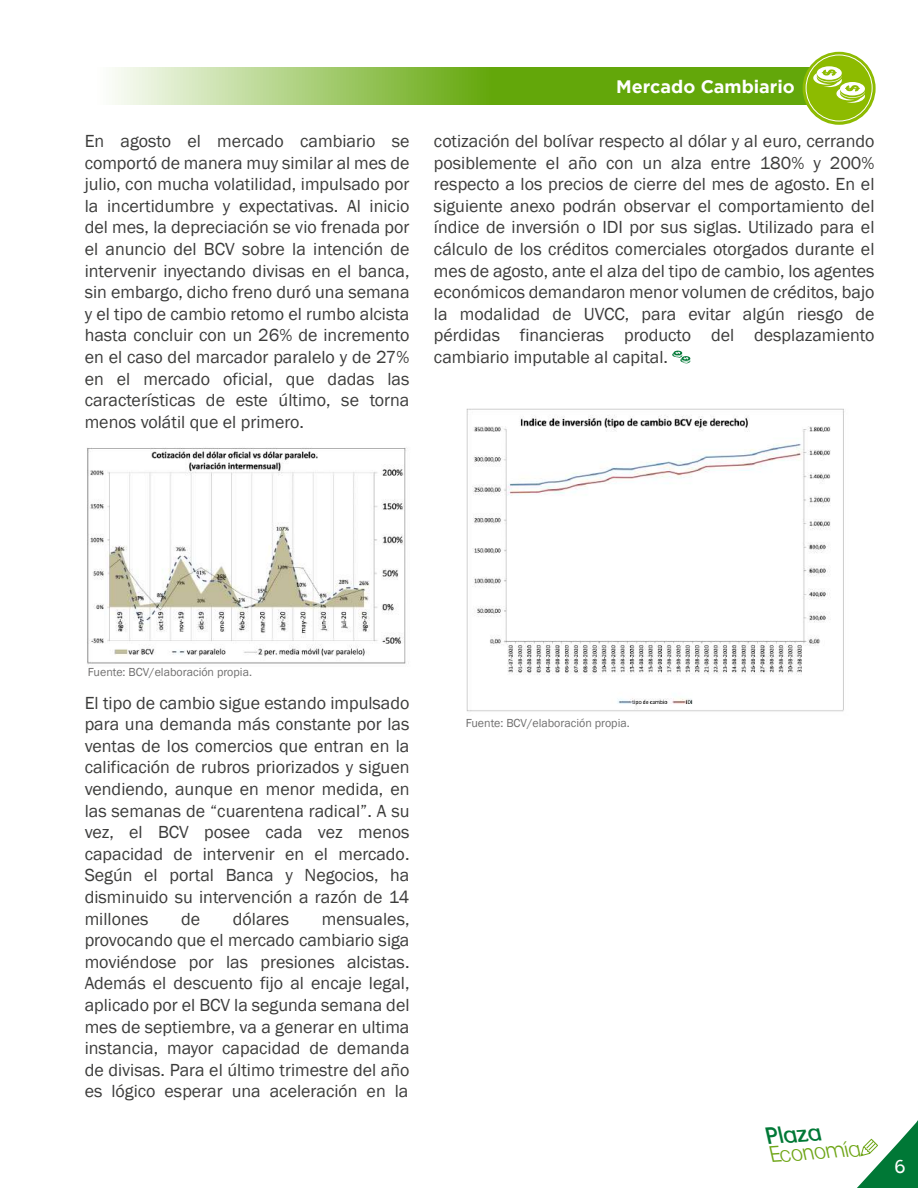
<style>
.page{position:relative;width:918px;height:1188px;background:#fff}
.page>*{position:absolute;margin:0;border:0;box-sizing:border-box;transform-origin:0 0}
.t1{font:italic 23.1px "Clemente P Dai";color:#007836;scale:.95 1}
.t2{font:italic 300 22.05px "Clemente P Dae";color:#6ea516;scale:.95 1}
.t3{font:18px/21.6px "Franklin Gothic";color:#3c3c3b;text-align:justify}
.t4{font:700 18px "Gotham";color:#fff}
.t5{font:18px "Clemente P Dai";color:#fff;scale:.94 1}
.t6{font:12px "Franklin Gothic";color:#706f6f}
</style>
<div class="page">
<svg style="left:857px;top:1120px;width:61px;height:68px"></svg>
<svg style="left:112px;top:68px;width:697px;height:36px;background:#8cbe4a"></svg>
<svg style="left:803px;top:52px;width:73px;height:73px;background:#97c118"></svg>
<div style="left:806px;top:55px;width:66px;height:66px;border:1px solid #fff;border-radius:50%"></div>
<img style="left:87px;top:448px;width:319px;height:217px">
<img style="left:466px;top:408px;width:378px;height:304px">
<svg style="left:813px;top:66px;width:52px;height:37px"></svg>
<svg style="left:672px;top:351px;width:18px;height:12px"></svg>
<p class="t3" style="left:85px;top:131px;width:326px">En agosto el mercado cambiario se comportó de manera muy similar al mes de julio, con mucha volatilidad, impulsado por la incertidumbre y expectativas. Al inicio del mes, la depreciación se vio frenada por el anuncio del BCV sobre la intención de intervenir inyectando divisas en el banca, sin embargo, dicho freno duró una semana y el tipo de cambio retomo el rumbo alcista hasta concluir con un 26% de incremento en el caso del marcador paralelo y de 27% en el mercado oficial, que dadas las características de este último, se torna menos volátil que el primero.</p>
<p class="t4" style="left:616px;top:76px;width:180px">Mercado Cambiario</p>
<p class="t3" style="left:434px;top:131px;width:442px">cotización del bolívar respecto al dólar y al euro, cerrando posiblemente el año con un alza entre 180% y 200% respecto a los precios de cierre del mes de agosto. En el siguiente anexo podrán observar el comportamiento del índice de inversión o IDI por sus siglas. Utilizado para el cálculo de los créditos comerciales otorgados durante el mes de agosto, ante el alza del tipo de cambio, los agentes económicos demandaron menor volumen de créditos, bajo la modalidad de UVCC, para evitar algún riesgo de pérdidas financieras producto del desplazamiento cambiario imputable al capital.</p>
<p class="t6" style="left:88px;top:665px;width:166px">Fuente: BCV/elaboración propia.</p>
<p class="t3" style="left:85px;top:692px;width:326px">El tipo de cambio sigue estando impulsado para una demanda más constante por las ventas de los comercios que entran en la calificación de rubros priorizados y siguen vendiendo, aunque en menor medida, en las semanas de “cuarentena radical”. A su vez, el BCV posee cada vez menos capacidad de intervenir en el mercado.<br>Según el portal Banca y Negocios, ha disminuido su intervención a razón de 14 millones</p>
<p class="t3" style="left:181px;top:908px;width:21px">de</p>
<p class="t3" style="left:233px;top:908px;width:58px">dólares</p>
<p class="t3" style="left:85px;top:908px;width:326px;text-indent:237px">mensuales, provocando que el mercado cambiario siga moviéndose por las presiones alcistas.<br>Además el descuento fijo al encaje legal, aplicado por el BCV la segunda semana del mes de septiembre, va a generar en ultima instancia, mayor capacidad de demanda de divisas. Para el último trimestre del año es lógico esperar una aceleración en la</p>
<p class="t6" style="left:466px;top:715px;width:166px">Fuente: BCV/elaboración propia.</p>
<p class="t1" style="left:766px;top:1122px;width:60px;rotate:-4deg">Plaza</p>
<p class="t2" style="left:770px;top:1142px;width:96px;rotate:-4deg">Economía</p>
<p class="t5" style="left:894px;top:1156px;width:13px">6</p>
</div>
